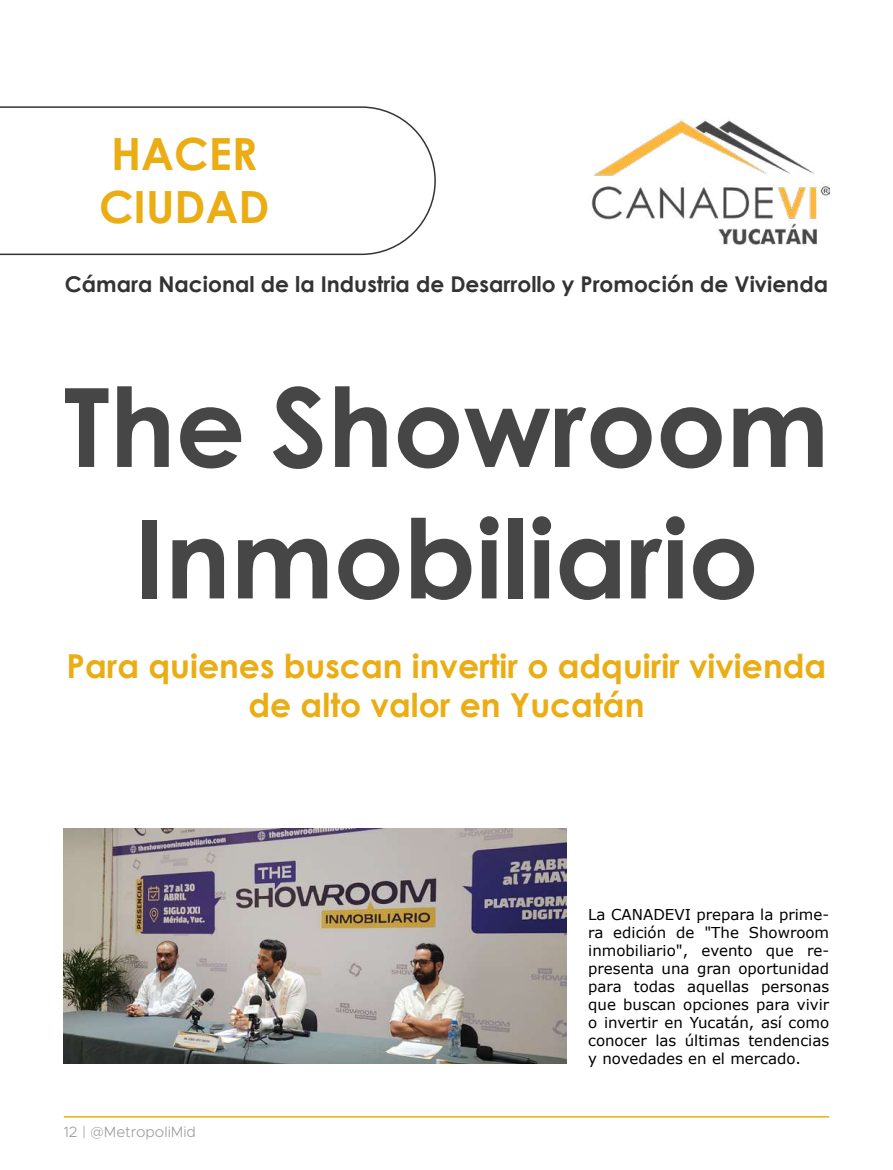
<style>
.page{position:relative;width:893px;height:1170px;background:#fff}
.page>*{position:absolute;margin:0;border:0;box-sizing:border-box;transform-origin:0 0}
.t1{font:700 109.5px/131.4px "Century Gothic";color:#464646;text-align:center}
.t2{font:700 44.4px/53.2px "Century Gothic";color:#ebad14}
.t3{font:700 33px/39.6px "Century Gothic";color:#ebad14;text-align:center}
.t4{font:700 21.75px "Century Gothic";color:#333}
.t5{font:15px/18px "Verdana";color:#000;text-align:justify}
.t6{font:300 15px "Metropolis";color:#9d9d9c}
</style>
<div class="page">
<img style="left:591px;top:119px;width:238px;height:127px">
<img style="left:64px;top:828px;width:503px;height:235px">
<svg style="left:0;top:106px;width:436px;height:150px"></svg>
<hr style="left:64px;top:1115px;width:765px;height:2px;background:#ebad14">
<h2 class="t2" style="left:99px;top:126px;width:172px">HACER<br>CIUDAD</h2>
<h3 class="t4" style="left:65px;top:270px;width:764px">Cámara Nacional de la Industria de Desarrollo y Promoción de Vivienda</h3>
<h1 class="t1" style="left:64px;top:359px;width:767px">The Showroom<br>Inmobiliario</h1>
<h3 class="t3" style="left:67px;top:645px;width:761px">Para quienes buscan invertir o adquirir vivienda de alto valor en Yucatán</h3>
<p class="t6" style="left:64px;top:1121px;width:134px">12 | @MetropoliMid</p>
<p class="t5" style="left:588px;top:905px;width:242px">La CANADEVI prepara la prime&shy;ra edición de "The Showroom inmobiliario", evento que re&shy;presenta una gran oportunidad para todas aquellas personas que buscan opciones para vivir o invertir en Yucatán, así como conocer las últimas tendencias y novedades en el mercado.</p>
</div>
